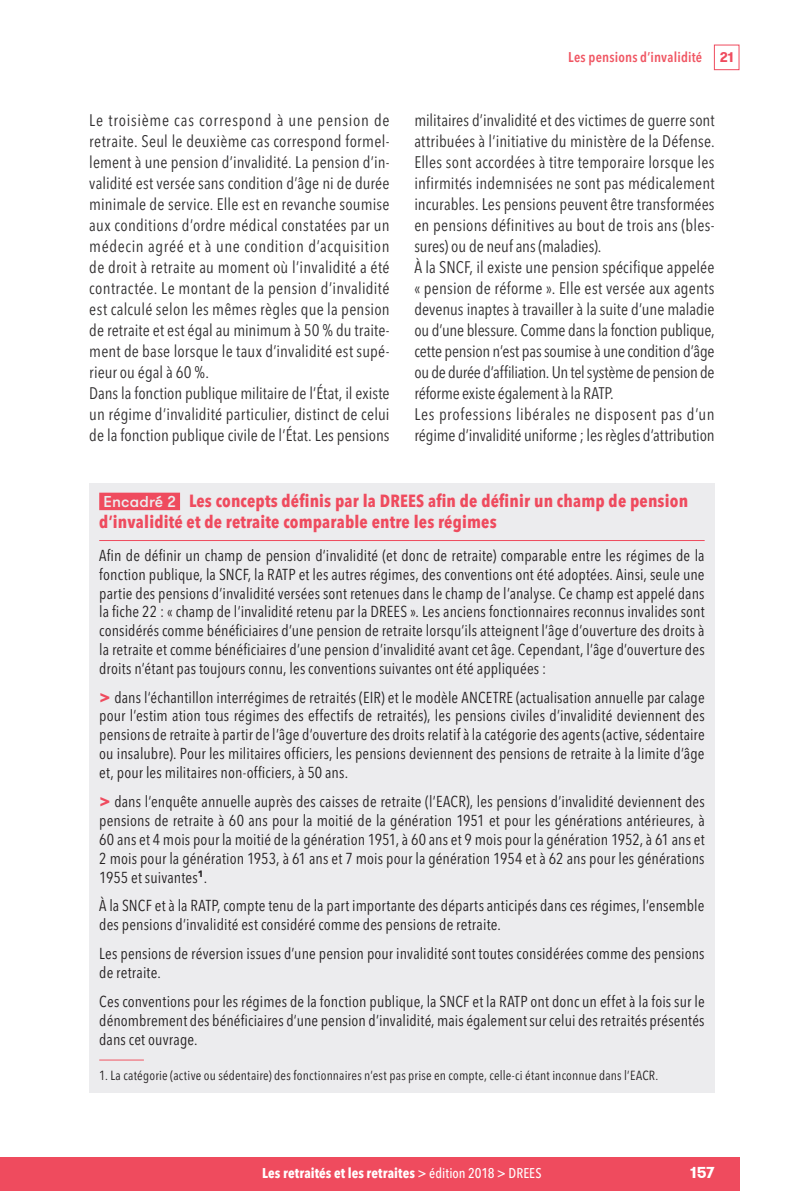
<style>
.page{position:relative;width:794px;height:1191px;background:#fff}
.page>*{position:absolute;margin:0;border:0;box-sizing:border-box;transform-origin:0 0}
.t1{font:700 condensed 17.5px/21px "Avenir Next LT Pro";letter-spacing:.01em;color:#ef4b5e}
.t2{font:condensed 16.62px/21px "Avenir Next LT Pro";letter-spacing:.01em;color:#312f30}
.t3{font:condensed 15.75px/18.9px "Avenir Next LT Pro";letter-spacing:.01em;color:#231f20;text-align:justify}
.t4{font:700 15.75px "GT Walsheim";color:#fff}
.t5{font:700 condensed 14px "Avenir Next LT Pro";letter-spacing:.01em;color:#fff}
.t6{font:600 condensed 14px "Avenir Next LT Pro";letter-spacing:.01em;color:#f05663}
.t7{font:700 14px "GT Walsheim Pro Trial";color:#ef4b5e}
.t8{font:condensed 13.12px "Avenir Next LT Pro";letter-spacing:.015em;color:#231f20}
.s1{font-family:"GT Walsheim";font-weight:500;font-stretch:normal;font-size:15.75px;color:#ececee}
.s2{font-weight:700;font-stretch:normal;font-size:17.5px;color:#ef4b5e}
.s3{font-weight:500}
</style>
<div class="page">
<div style="left:714px;top:45px;width:25px;height:25px;border:1px solid #ef4b5e"></div>
<div style="left:0;top:1157px;width:739px;height:34px;background:#ef4b5e"></div>
<div style="left:89px;top:483px;width:625px;height:609px;background:#ececee"></div>
<div style="left:99px;top:492px;width:81px;height:18px;background:#ef4b5e"></div>
<hr style="left:99px;top:540px;width:605px;height:1px;background:#ef4b5e">
<hr style="left:99px;top:1059px;width:45px;height:1px;background:#f05663">
<p class="t6" style="left:568px;top:49px;width:135px">Les pensions d’invalidité</p>
<p class="t7" style="left:719px;top:51px;width:15px">21</p>
<p class="t2" style="left:89px;top:110px;width:302px">Le troisième cas correspond à une pension de retraite. Seul le deuxième cas correspond formel&shy;lement à une pension d’invalidité. La pension d’in&shy;validité est versée sans condition d’âge ni de durée minimale de service. Elle est en revanche soumise aux conditions d’ordre médical constatées par un médecin agréé et à une condition d’acquisition de droit à retraite au moment où l’invalidité a été contractée. Le montant de la pension d’invalidité est calculé selon les mêmes règles que la pension de retraite et est égal au minimum à 50 % du traite&shy;ment de base lorsque le taux d’invalidité est supé&shy;rieur ou égal à 60 %.<br>Dans la fonction publique militaire de l’État, il existe un régime d’invalidité particulier, distinct de celui de la fonction publique civile de l’État. Les pensions</p>
<p class="t2" style="left:414px;top:110px;width:302px">militaires d’invalidité et des victimes de guerre sont attribuées à l’initiative du ministère de la Défense.<br>Elles sont accordées à titre temporaire lorsque les infirmités indemnisées ne sont pas médicalement incurables. Les pensions peuvent être transformées en pensions définitives au bout de trois ans (bles&shy;sures) ou de neuf ans (maladies).<br>À la SNCF, il existe une pension spécifique appelée « pension de réforme ». Elle est versée aux agents devenus inaptes à travailler à la suite d’une maladie ou d’une blessure. Comme dans la fonction publique, cette pension n’est pas soumise à une condition d’âge ou de durée d’affiliation. Un tel système de pension de réforme existe également à la RATP.<br>Les professions libérales ne disposent pas d’un régime d’invalidité uniforme ; les règles d’attribution</p>
<p class="t1" style="left:99px;top:490px;width:590px"><span class="s1">Encadré 2</span> Les concepts définis par la DREES afin de définir un champ de pension d’invalidité et de retraite comparable entre les régimes</p>
<p class="t3" style="left:99px;top:546px;width:607px">Afin de définir un champ de pension d’invalidité (et donc de retraite) comparable entre les régimes de la fonction publique, la SNCF, la RATP et les autres régimes, des conventions ont été adoptées. Ainsi, seule une partie des pensions d’invalidité versées sont retenues dans le champ de l’analyse. Ce champ est appelé dans la fiche 22 : « champ de l’invalidité retenu par la DREES ». Les anciens fonctionnaires reconnus invalides sont considérés comme bénéficiaires d’une pension de retraite lorsqu’ils atteignent l’âge d’ouverture des droits à la retraite et comme bénéficiaires d’une pension d’invalidité avant cet âge. Cependant, l’âge d’ouverture des droits n’étant pas toujours connu, les conventions suivantes ont été appliquées :</p>
<p class="t3" style="left:99px;top:687px;width:607px"><span class="s2">&gt;</span> dans l‘échantillon interrégimes de retraités (EIR) et le modèle ANCETRE (actualisation annuelle par calage pour l’estim ation tous régimes des effectifs de retraités), les pensions civiles d’invalidité deviennent des pensions de retraite à partir de l’âge d’ouverture des droits relatif à la catégorie des agents (active, sédentaire ou insalubre). Pour les militaires officiers, les pensions deviennent des pensions de retraite à la limite d’âge et, pour les militaires non-officiers, à 50 ans.</p>
<p class="t3" style="left:99px;top:792px;width:607px"><span class="s2">&gt;</span> dans l‘enquête annuelle auprès des caisses de retraite (l’EACR), les pensions d’invalidité deviennent des pensions de retraite à 60 ans pour la moitié de la génération 1951 et pour les générations antérieures, à 60 ans et 4 mois pour la moitié de la génération 1951, à 60 ans et 9 mois pour la génération 1952, à 61 ans et 2 mois pour la génération 1953, à 61 ans et 7 mois pour la génération 1954 et à 62 ans pour les générations 1955 et suivantes<sup>1</sup>.</p>
<p class="t3" style="left:99px;top:896px;width:607px">À la SNCF et à la RATP, compte tenu de la part importante des départs anticipés dans ces régimes, l’ensemble des pensions d’invalidité est considéré comme des pensions de retraite.</p>
<p class="t3" style="left:99px;top:944px;width:607px">Les pensions de réversion issues d’une pension pour invalidité sont toutes considérées comme des pensions de retraite.</p>
<p class="t3" style="left:99px;top:992px;width:607px">Ces conventions pour les régimes de la fonction publique, la SNCF et la RATP ont donc un effet à la fois sur le dénombrement des bénéficiaires d’une pension d’invalidité, mais également sur celui des retraités présentés dans cet ouvrage.</p>
<p class="t8" style="left:99px;top:1067px;width:560px">1. La catégorie (active ou sédentaire) des fonctionnaires n’est pas prise en compte, celle-ci étant inconnue dans l’EACR.</p>
<p class="t5" style="left:262px;top:1165px;width:281px">Les retraités et les retraites <span class="s3">&gt; édition 2018 &gt; DREES</span></p>
<p class="t4" style="left:690px;top:1162px;width:26px">157</p>
</div>
